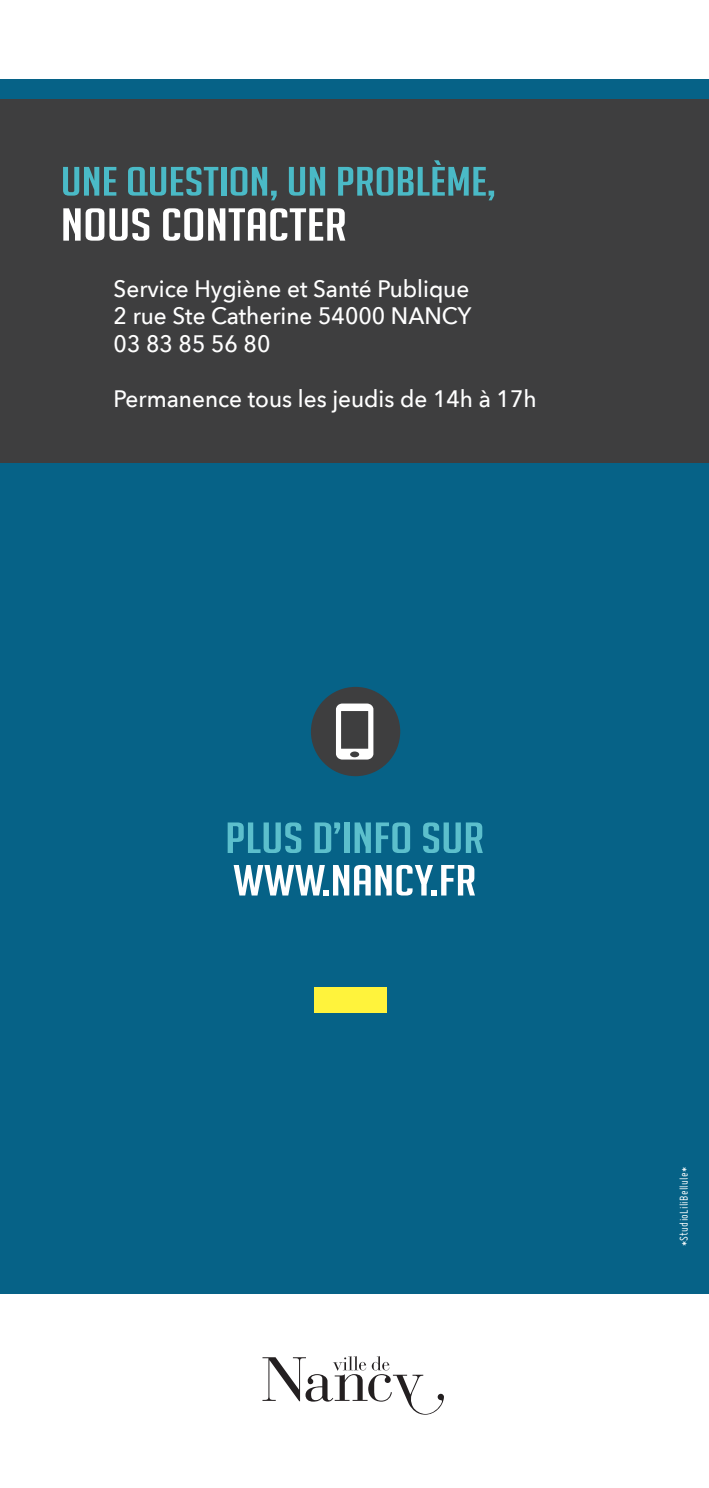
<style>
.page{position:relative;width:709px;height:1488px;background:#fff}
.page>*{position:absolute;margin:0;border:0;box-sizing:border-box;transform-origin:0 0}
.t1{font:45px "Big Noodle Titling";color:#fff;scale:1.3 1}
.t2{font:42.5px/42.5px "Big Noodle Titling";color:#5cbfcc;scale:1.3 1}
.t3{font:40px "Big Noodle Titling";color:#4abac7;scale:1.3 1}
.t4{font:500 23.75px/27.5px "Avenir Next";color:#fff;text-align:justify;scale:.95 1}
.t5{font:12.5px "Miso";letter-spacing:.02em;color:#fff}
.s1{color:#fff}
</style>
<div class="page">
<div style="left:0;top:80px;width:709px;height:1213px;background:#066287"></div>
<div style="left:314px;top:987px;width:73px;height:26px;background:#fff33c"></div>
<svg style="left:262px;top:1356px;width:182px;height:58px"></svg>
<div style="left:0;top:99px;width:709px;height:364px;background:#3e3e3f"></div>
<div style="left:311px;top:687px;width:89px;height:89px;background:#3e3e3f;border-radius:50%"></div>
<svg style="left:336px;top:703px;width:37px;height:56px"></svg>
<p class="t3" style="left:61px;top:160px;width:336px">UNE QUESTION, UN PROBLÈME,</p>
<p class="t1" style="left:61px;top:200px;width:221px">NOUS CONTACTER</p>
<p class="t4" style="left:114px;top:274px;width:378px">Service Hygiène et Santé Publique 2 rue Ste Catherine 54000 Nancy 03 83 85 56 80</p>
<p class="t4" style="left:114px;top:384px;width:447px">Permanence tous les jeudis de 14h à 17h</p>
<p class="t2" style="left:225px;top:816px;width:201px">PLUS D’INFO SUR<br><span class="s1">WWW.NANCY.FR</span></p>
<p class="t5" style="left:676px;top:1246px;width:81px;rotate:-90deg">*StudioLiliBellule*</p>
</div>
